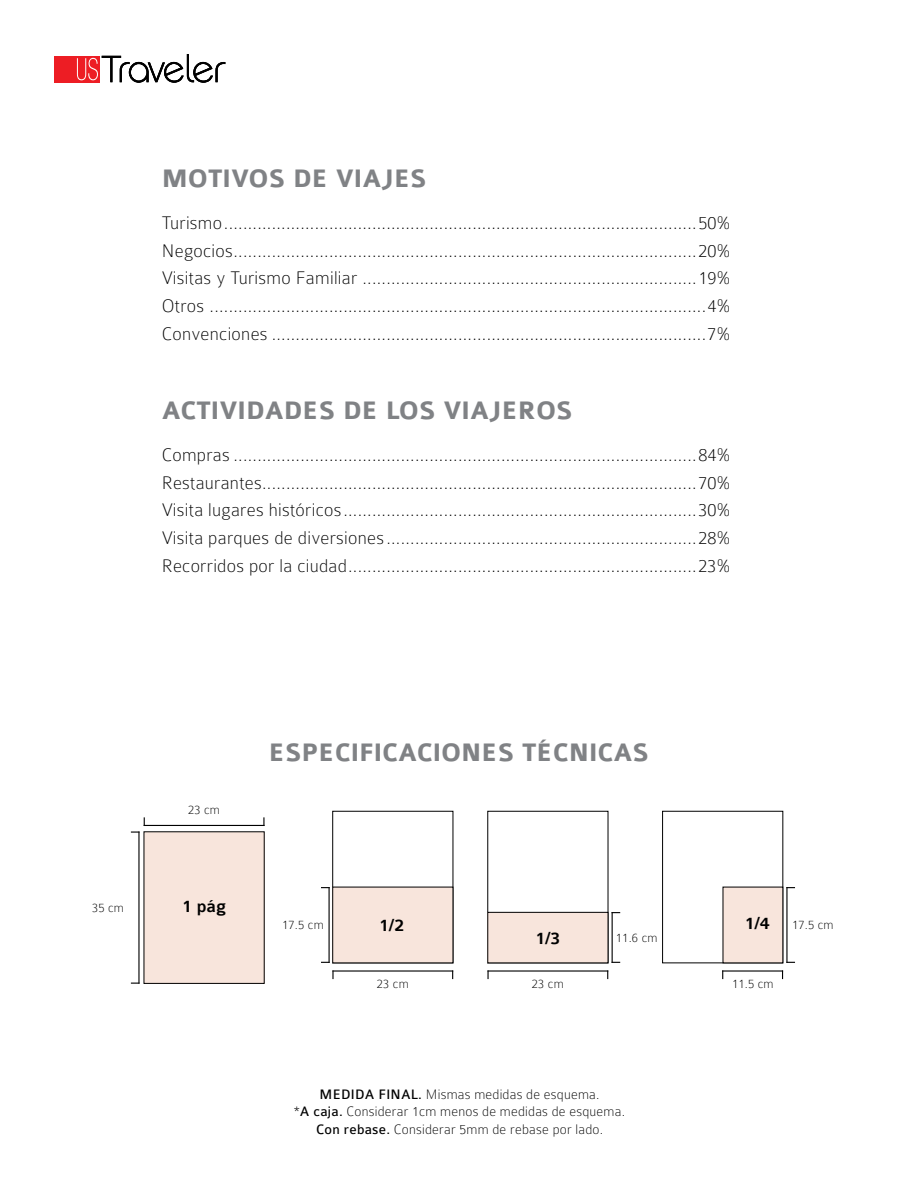
<style>
.page{position:relative;width:918px;height:1188px;background:#fff}
.page>*{position:absolute;margin:0;border:0;box-sizing:border-box;transform-origin:0 0}
.t1{font:700 27px "Colaborate";color:#808285}
.t2{font:100 19.5px/27.6px "Colaborate";letter-spacing:.015em;color:#000;text-align:justify}
.t3{font:500 18.45px "Colaborate";color:#000}
.t4{font:100 14.7px/17.5px "Colaborate";letter-spacing:.015em;color:#000;text-align:center}
.t5{font:100 13.5px "Colaborate";letter-spacing:.015em;color:#000}
.s1{font-weight:400}
</style>
<div class="page">
<div style="left:54px;top:56px;width:46px;height:26px;background:#ed1d24"></div>
<svg style="left:77px;top:54px;width:148px;height:29px"></svg>
<div style="left:662px;top:811px;width:121px;height:152px;border:1px solid #000"></div>
<div style="left:333px;top:887px;width:120px;height:76px;background:#f8e5dc"></div>
<div style="left:488px;top:912px;width:120px;height:51px;background:#f8e5dc"></div>
<div style="left:487px;top:912px;width:121px;height:51px;border:1px solid #000"></div>
<div style="left:723px;top:887px;width:60px;height:76px;background:#f8e5dc"></div>
<hr style="left:329px;top:887px;width:1px;height:76px;background:#000">
<hr style="left:612px;top:912px;width:1px;height:51px;background:#000">
<hr style="left:786px;top:887px;width:2px;height:76px;background:#000">
<hr style="left:332px;top:970px;width:121px;height:2px;background:#000">
<hr style="left:487px;top:970px;width:121px;height:2px;background:#000">
<hr style="left:722px;top:970px;width:61px;height:2px;background:#000">
<svg style="left:332px;top:970px;width:2px;height:9px"></svg>
<svg style="left:487px;top:970px;width:2px;height:9px"></svg>
<div style="left:144px;top:832px;width:120px;height:151px;background:#f8e5dc"></div>
<hr style="left:138px;top:832px;width:2px;height:152px;background:#000">
<hr style="left:144px;top:825px;width:121px;height:1px;background:#000">
<svg style="left:263px;top:817px;width:2px;height:9px"></svg>
<h1 class="t1" style="left:162px;top:165px;width:267px">MOTIVOS DE VIAJES</h1>
<p class="t2" style="left:162px;top:209px;width:570px">Turismo...................................................................................................50% Negocios.................................................................................................20% Visitas y Turismo Familiar ......................................................................19% Otros ........................................................................................................4% Convenciones ...........................................................................................7%</p>
<h1 class="t1" style="left:162px;top:397px;width:412px">ACTIVIDADES DE LOS VIAJEROS</h1>
<p class="t2" style="left:162px;top:441px;width:570px">Compras .................................................................................................84% Restaurantes...........................................................................................70% Visita lugares históricos..........................................................................30% Visita parques de diversiones.................................................................28% Recorridos por la ciudad.........................................................................23%</p>
<p class="t5" style="left:188px;top:803px;width:33px">23 cm</p>
<p class="t5" style="left:92px;top:901px;width:33px">35 cm</p>
<p class="t3" style="left:182px;top:897px;width:46px">1 pág</p>
<h1 class="t1" style="left:269px;top:739px;width:382px">ESPECIFICACIONES TÉCNICAS</h1>
<p class="t5" style="left:282px;top:918px;width:43px">17.5 cm</p>
<p class="t3" style="left:744px;top:914px;width:27px">1/4</p>
<p class="t3" style="left:379px;top:916px;width:27px">1/2</p>
<p class="t5" style="left:792px;top:918px;width:43px">17.5 cm</p>
<p class="t3" style="left:535px;top:928px;width:27px">1/3</p>
<p class="t5" style="left:616px;top:931px;width:43px">11.6 cm</p>
<p class="t5" style="left:377px;top:977px;width:33px">23 cm</p>
<p class="t5" style="left:532px;top:977px;width:33px">23 cm</p>
<p class="t5" style="left:732px;top:977px;width:43px">11.5 cm</p>
<p class="t4" style="left:294px;top:1085px;width:332px"><span class="s1">MEDIDA FINAL.</span> Mismas medidas de esquema.<br>*<span class="s1">A caja.</span> Considerar 1cm menos de medidas de esquema.<br><span class="s1">Con rebase.</span> Considerar 5mm de rebase por lado.</p>
</div>
